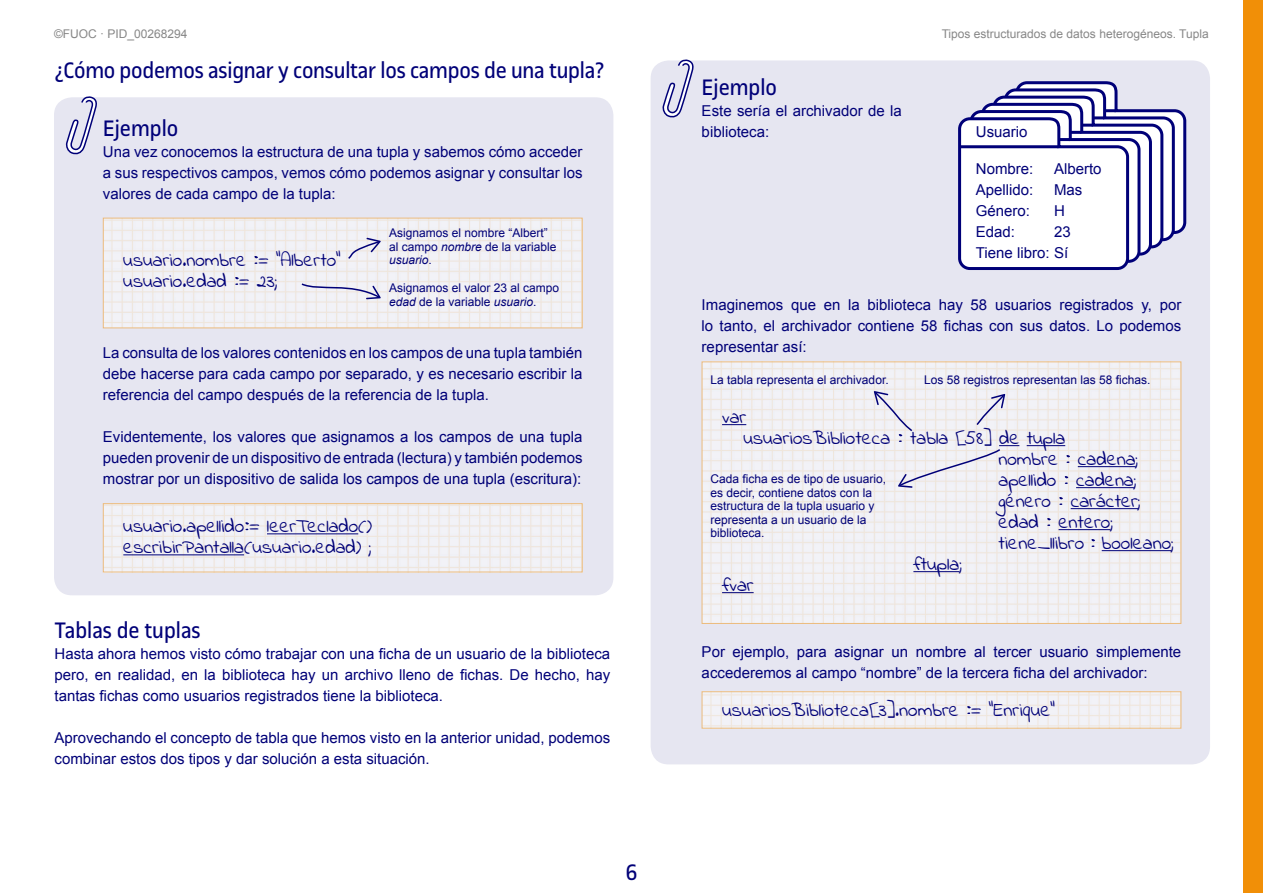
<style>
.page{position:relative;width:1263px;height:893px;background:#fff}
.page>*{position:absolute;margin:0;border:0;box-sizing:border-box;transform-origin:0 0}
.TITULO_NIVEL3{font:24px "UOC Sans";letter-spacing:-.01em;color:#000078}
.Texto_general{font:24px "UOC Sans";color:#000078}
.ejemplos{font:19.5px "Indie Flower";color:#000078}
.Texto_general-2{font:15px/21px "Arial";color:#000078;text-align:justify}
.explicaciones{font:12px/13.5px "Arial";color:#000078}
.t1{font:12px "Arial";color:#878787}
.s1{font-size:30px}
.s2{font-style:italic}
</style>
<div class="page">
<div style="left:1243px;top:0;width:20px;height:893px;background:#f18f07"></div>
<div style="left:54px;top:97px;width:559px;height:498px;background:#e6e6f1;border-radius:18px"></div>
<div style="left:651px;top:60px;width:559px;height:704px;background:#e6e6f1;border-radius:18px"></div>
<svg style="left:65px;top:96px;width:32px;height:59px"></svg>
<svg style="left:662px;top:59px;width:34px;height:59px"></svg>
<img style="left:105px;top:220px;width:476px;height:106px">
<svg style="left:347px;top:238px;width:34px;height:22px"></svg>
<svg style="left:300px;top:282px;width:81px;height:17px"></svg>
<img style="left:105px;top:505px;width:476px;height:65px">
<hr style="left:267px;top:533px;width:91px;height:1px;background:#000078">
<hr style="left:123px;top:554px;width:121px;height:1px;background:#000078">
<svg style="left:958px;top:81px;width:229px;height:189px;background:#d4d4e8"></svg>
<hr style="left:959px;top:145px;width:99px;height:3px;background:#000078">
<img style="left:704px;top:363px;width:475px;height:259px">
<svg style="left:722px;top:424px;width:24px;height:1px"></svg>
<hr style="left:1027px;top:445px;width:38px;height:1px;background:#000078">
<hr style="left:1078px;top:466px;width:57px;height:1px;background:#000078">
<hr style="left:1076px;top:487px;width:58px;height:1px;background:#000078">
<hr style="left:1071px;top:508px;width:67px;height:1px;background:#000078">
<hr style="left:1058px;top:529px;width:52px;height:1px;background:#000078">
<hr style="left:1102px;top:550px;width:69px;height:1px;background:#000078">
<hr style="left:913px;top:571px;width:46px;height:1px;background:#000078">
<hr style="left:722px;top:592px;width:32px;height:1px;background:#000078">
<svg style="left:975px;top:393px;width:31px;height:34px"></svg>
<svg style="left:873px;top:390px;width:41px;height:43px"></svg>
<svg style="left:898px;top:445px;width:121px;height:43px"></svg>
<img style="left:704px;top:693px;width:475px;height:34px">
<p class="t1" style="left:54px;top:26px;width:135px">©FUOC · PID_00268294</p>
<p class="TITULO_NIVEL3" style="left:54px;top:57px;width:552px">¿Cómo podemos asignar y consultar los campos de una tupla?</p>
<p class="Texto_general" style="left:103px;top:115px;width:77px">Ejemplo</p>
<p class="Texto_general-2" style="left:103px;top:141px;width:481px">Una vez conocemos la estructura de una tupla y sabemos cómo acceder a sus respectivos campos, vemos cómo podemos asignar y consultar los valores de cada campo de la tupla:</p>
<p class="ejemplos" style="left:123px;top:247px;width:219px">usuario.nombre <span class="s1">:</span>= “Alberto”</p>
<p class="ejemplos" style="left:123px;top:268px;width:156px">usuario.edad <span class="s1">:</span>= 23;</p>
<p class="explicaciones" style="left:389px;top:226px;width:169px">Asignamos el nombre “Albert” al campo <span class="s2">nombre</span> de la variable <span class="s2">usuario</span>.</p>
<p class="explicaciones" style="left:389px;top:281px;width:172px">Asignamos el valor 23 al campo <span class="s2">edad</span> de la variable <span class="s2">usuario</span>.</p>
<p class="Texto_general-2" style="left:103px;top:342px;width:481px">La consulta de los valores contenidos en los campos de una tupla también debe hacerse para cada campo por separado, y es necesario escribir la referencia del campo después de la referencia de la tupla.</p>
<p class="Texto_general-2" style="left:103px;top:426px;width:481px">Evidentemente, los valores que asignamos a los campos de una tupla pueden provenir de un dispositivo de entrada (lectura) y también podemos mostrar por un dispositivo de salida los campos de una tupla (escritura):</p>
<p class="ejemplos" style="left:123px;top:513px;width:250px">usuario.apellido<span class="s1">:</span>= leerTeclado()</p>
<p class="ejemplos" style="left:123px;top:534px;width:249px">escribirPantalla(usuario.edad) ;</p>
<p class="TITULO_NIVEL3" style="left:55px;top:617px;width:148px">Tablas de tuplas</p>
<p class="Texto_general-2" style="left:55px;top:644px;width:557px">Hasta ahora hemos visto cómo trabajar con una ficha de un usuario de la biblioteca pero, en realidad, en la biblioteca hay un archivo lleno de fichas. De hecho, hay tantas fichas como usuarios registrados tiene la biblioteca.</p>
<p class="Texto_general-2" style="left:55px;top:728px;width:557px">Aprovechando el concepto de tabla que hemos visto en la anterior unidad, podemos combinar estos dos tipos y dar solución a esta situación.</p>
<h1 class="TITULO_NIVEL3" style="left:625px;top:859px;width:14px">6</h1>
<p class="Texto_general" style="left:702px;top:74px;width:77px">Ejemplo</p>
<p class="Texto_general-2" style="left:702px;top:101px;width:202px">Este sería el archivador de la biblioteca:</p>
<p class="t1" style="left:942px;top:26px;width:269px">Tipos estructurados de datos heterogéneos. Tupla</p>
<p class="Texto_general-2" style="left:976px;top:122px;width:53px">Usuario</p>
<p class="Texto_general-2" style="left:976px;top:159px;width:59px">Nombre:</p>
<p class="Texto_general-2" style="left:976px;top:180px;width:59px">Apellido:</p>
<p class="Texto_general-2" style="left:976px;top:201px;width:56px">Género:</p>
<p class="Texto_general-2" style="left:976px;top:222px;width:41px">Edad:</p>
<p class="Texto_general-2" style="left:976px;top:243px;width:94px">Tiene libro: Sí</p>
<p class="Texto_general-2" style="left:1054px;top:159px;width:49px">Alberto</p>
<p class="Texto_general-2" style="left:1054px;top:180px;width:30px">Mas</p>
<p class="Texto_general-2" style="left:1054px;top:201px;width:12px">H</p>
<p class="Texto_general-2" style="left:1054px;top:222px;width:18px">23</p>
<p class="Texto_general-2" style="left:702px;top:295px;width:481px">Imaginemos que en la biblioteca hay 58 usuarios registrados y, por lo tanto, el archivador contiene 58 fichas con sus datos. Lo podemos representar así:</p>
<p class="explicaciones" style="left:710px;top:373px;width:180px">La tabla representa el archivador.</p>
<p class="explicaciones" style="left:924px;top:373px;width:228px">Los 58 registros representan las 58 fichas.</p>
<p class="ejemplos" style="left:722px;top:404px;width:26px">var</p>
<p class="ejemplos" style="left:743px;top:425px;width:323px">usuariosBiblioteca <span class="s1">:</span> tabla [58] de tupla</p>
<p class="ejemplos" style="left:998px;top:446px;width:141px">nombre <span class="s1">:</span> cadena;</p>
<p class="ejemplos" style="left:998px;top:467px;width:139px">apellido <span class="s1">:</span> cadena;</p>
<p class="ejemplos" style="left:998px;top:488px;width:143px">género <span class="s1">:</span> carácter;</p>
<p class="ejemplos" style="left:998px;top:509px;width:116px">edad <span class="s1">:</span> entero;</p>
<p class="ejemplos" style="left:998px;top:530px;width:177px">tiene_llibro <span class="s1">:</span> booleano;</p>
<p class="ejemplos" style="left:913px;top:551px;width:50px">ftupla;</p>
<p class="ejemplos" style="left:722px;top:572px;width:33px">fvar</p>
<p class="explicaciones" style="left:710px;top:472px;width:177px">Cada ficha es de tipo de usuario, es decir, contiene datos con la estructura de la tupla usuario y representa a un usuario de la biblioteca.</p>
<p class="Texto_general-2" style="left:702px;top:642px;width:481px">Por ejemplo, para asignar un nombre al tercer usuario simplemente accederemos al campo “nombre” de la tercera ficha del archivador:</p>
<p class="ejemplos" style="left:722px;top:697px;width:335px">usuariosBiblioteca[3].nombre <span class="s1">:</span>= “Enrique”</p>
</div>
